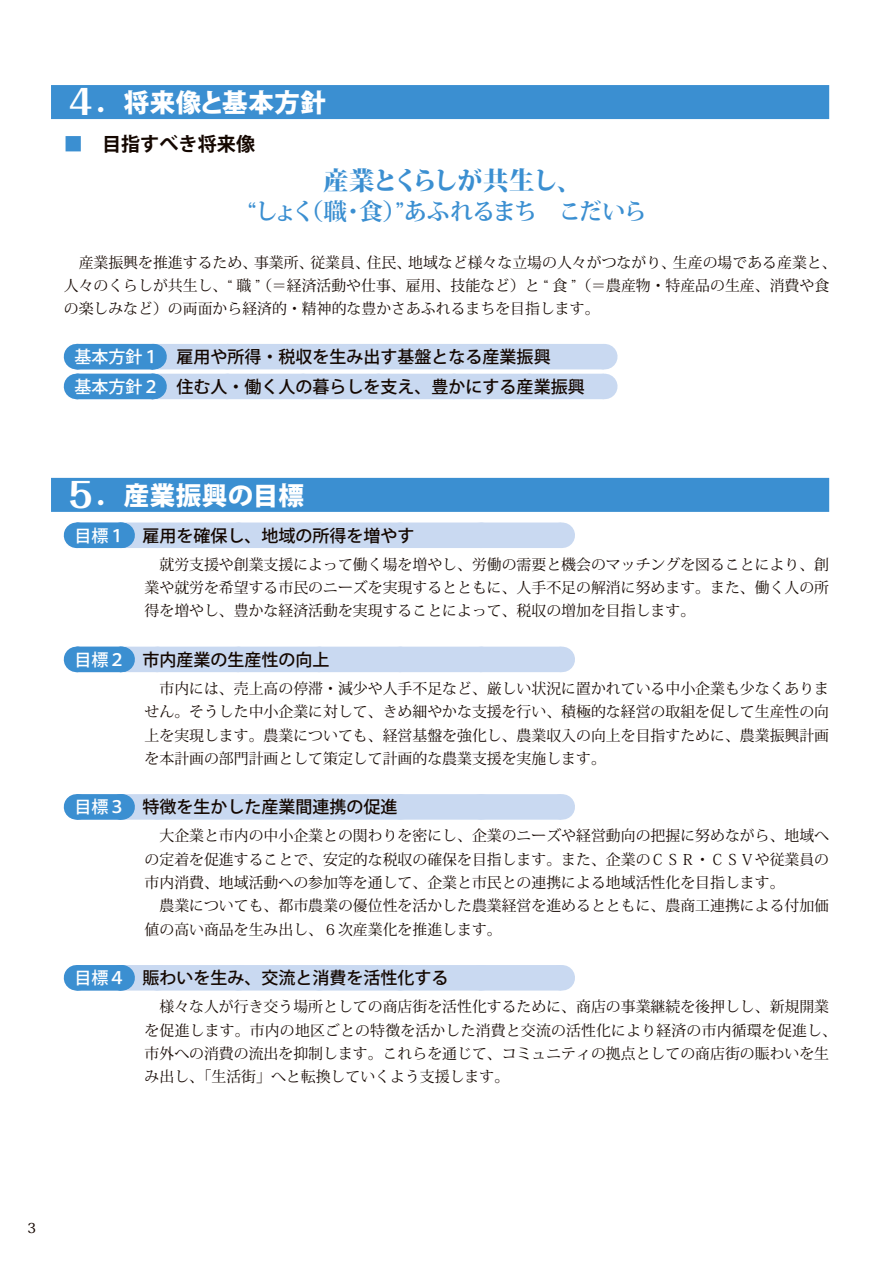
<style>
.page{position:relative;width:893px;height:1263px;background:#fff}
.page>*{position:absolute;margin:0;border:0;box-sizing:border-box;transform-origin:0 0}
.t1{font:800 25.5px "Koz Go Pro";letter-spacing:.02em;color:#fff}
.t2{font:800 25.5px "Koz Min Pro";letter-spacing:-.09em;color:#3b8fd1}
.t3{font:700 23.4px "Koz Min Pro";letter-spacing:-.095em;color:#3b8fd1}
.t4{font:700 19.2px "Koz Go Pro";color:#140700}
.t5{font:500 16.95px/29.7px "Koz Go Pro";color:#140700}
.t6{font:14.85px/23.4px "Koz Min Pro";color:#140700}
.t7{font:500 13.8px "Koz Min Pro";color:#140700}
.s1{font-family:"Folk Pro";font-weight:700;font-size:34.05px}
.s2{color:#3b8fd1}
.s3{color:#fff}
</style>
<div class="page">
<div style="left:51px;top:85px;width:778px;height:34px;background:#3b8fd1"></div>
<div style="left:77px;top:344px;width:527px;height:25px;background:#c9d9f1"></div>
<div style="left:77px;top:344px;width:76px;height:25px;background:#3b8fd1"></div>
<div style="left:77px;top:374px;width:527px;height:25px;background:#c9d9f1"></div>
<svg style="left:604px;top:344px;width:1px;height:55px"></svg>
<div style="left:77px;top:374px;width:76px;height:25px;background:#3b8fd1"></div>
<svg style="left:115px;top:344px;width:451px;height:55px"></svg>
<div style="left:51px;top:478px;width:778px;height:34px;background:#3b8fd1"></div>
<div style="left:77px;top:522px;width:484px;height:26px;background:#c9d9f1"></div>
<svg style="left:157px;top:522px;width:364px;height:1px"></svg>
<svg style="left:561px;top:522px;width:1px;height:26px"></svg>
<div style="left:77px;top:522px;width:44px;height:26px;background:#3b8fd1"></div>
<svg style="left:99px;top:522px;width:23px;height:26px"></svg>
<svg style="left:122px;top:647px;width:439px;height:25px;background:#b5ceec"></svg>
<div style="left:157px;top:647px;width:364px;height:25px;background:#c9d9f1"></div>
<svg style="left:561px;top:647px;width:1px;height:25px"></svg>
<div style="left:77px;top:647px;width:44px;height:25px;background:#3b8fd1"></div>
<svg style="left:121px;top:647px;width:1px;height:25px"></svg>
<div style="left:77px;top:794px;width:484px;height:26px;background:#c9d9f1"></div>
<svg style="left:160px;top:819px;width:361px;height:1px"></svg>
<svg style="left:561px;top:794px;width:1px;height:26px"></svg>
<div style="left:77px;top:794px;width:44px;height:26px;background:#3b8fd1"></div>
<svg style="left:99px;top:794px;width:23px;height:26px"></svg>
<svg style="left:122px;top:965px;width:439px;height:25px;background:#b5ceec"></svg>
<div style="left:157px;top:965px;width:364px;height:25px;background:#c9d9f1"></div>
<svg style="left:561px;top:965px;width:1px;height:25px"></svg>
<div style="left:77px;top:965px;width:44px;height:25px;background:#3b8fd1"></div>
<svg style="left:121px;top:965px;width:1px;height:25px"></svg>
<h1 class="t1" style="left:64px;top:86px;width:264px"><span class="s1">４</span>．将来像と基本方針</h1>
<p class="t4" style="left:64px;top:131px;width:193px"><span class="s2">■</span>　目指すべき将来像</p>
<h1 class="t2" style="left:323px;top:161px;width:260px">産業とくらしが共生し、</h1>
<h2 class="t3" style="left:248px;top:194px;width:401px">“しょく（職・食）”あふれるまち　こだいら</h2>
<p class="t6" style="left:64px;top:250px;width:774px;text-indent:15px">産業振興を推進するため、事業所、従業員、住民、地域など様々な立場の人々がつながり、生産の場である産業と、人々のくらしが共生し、“ 職 ” （＝経済活動や仕事、雇用、技能など）と “ 食 ”（＝農産物・特産品の生産、消費や食の楽しみなど）の両面から経済的・精神的な豊かさあふれるまちを目指します。</p>
<p class="t5" style="left:74px;top:343px;width:512px"><span class="s3">基本方針１</span>　雇用や所得・税収を生み出す基盤となる産業振興<br><span class="s3">基本方針２</span>　住む人・働く人の暮らしを支え、豊かにする産業振興</p>
<h1 class="t1" style="left:64px;top:479px;width:242px"><span class="s1">５</span>．産業振興の目標</h1>
<p class="t5" style="left:74px;top:521px;width:342px"><span class="s3">目標１</span>　雇用を確保し、地域の所得を増やす</p>
<p class="t6" style="left:145px;top:552px;width:686px;text-align:justify;text-indent:15px">就労支援や創業支援によって働く場を増やし、労働の需要と機会のマッチングを図ることにより、創業や就労を希望する市民のニーズを実現するとともに、人手不足の解消に努めます。また、働く人の所得を増やし、豊かな経済活動を実現することによって、税収の増加を目指します。</p>
<p class="t5" style="left:74px;top:646px;width:257px"><span class="s3">目標２</span>　市内産業の生産性の向上</p>
<p class="t6" style="left:145px;top:676px;width:686px;text-align:justify;text-indent:15px">市内には、売上高の停滞・減少や人手不足など、厳しい状況に置かれている中小企業も少なくありません。そうした中小企業に対して、きめ細やかな支援を行い、積極的な経営の取組を促して生産性の向上を実現します。農業についても、経営基盤を強化し、農業収入の向上を目指すために、農業振興計画を本計画の部門計画として策定して計画的な農業支援を実施します。</p>
<p class="t5" style="left:74px;top:793px;width:325px"><span class="s3">目標３</span>　特徴を生かした産業間連携の促進</p>
<p class="t6" style="left:145px;top:824px;width:686px;text-align:justify;text-indent:15px">大企業と市内の中小企業との関わりを密にし、企業のニーズや経営動向の把握に努めながら、地域への定着を促進することで、安定的な税収の確保を目指します。また、企業のＣＳＲ・ＣＳＶや従業員の市内消費、地域活動への参加等を通して、企業と市民との連携による地域活性化を目指します。</p>
<p class="t6" style="left:145px;top:894px;width:686px;text-indent:15px">農業についても、都市農業の優位性を活かした農業経営を進めるとともに、農商工連携による付加価値の高い商品を生み出し、６次産業化を推進します。</p>
<p class="t5" style="left:74px;top:964px;width:376px"><span class="s3">目標４</span>　賑わいを生み、交流と消費を活性化する</p>
<p class="t6" style="left:145px;top:994px;width:694px;text-indent:15px">様々な人が行き交う場所としての商店街を活性化するために、商店の事業継続を後押しし、新規開業を促進します。市内の地区ごとの特徴を活かした消費と交流の活性化により経済の市内循環を促進し、市外への消費の流出を抑制します。これらを通じて、コミュニティの拠点としての商店街の賑わいを生み出し、「生活街」へと転換していくよう支援します。</p>
<p class="t7" style="left:28px;top:1218px;width:10px">3</p>
</div>
